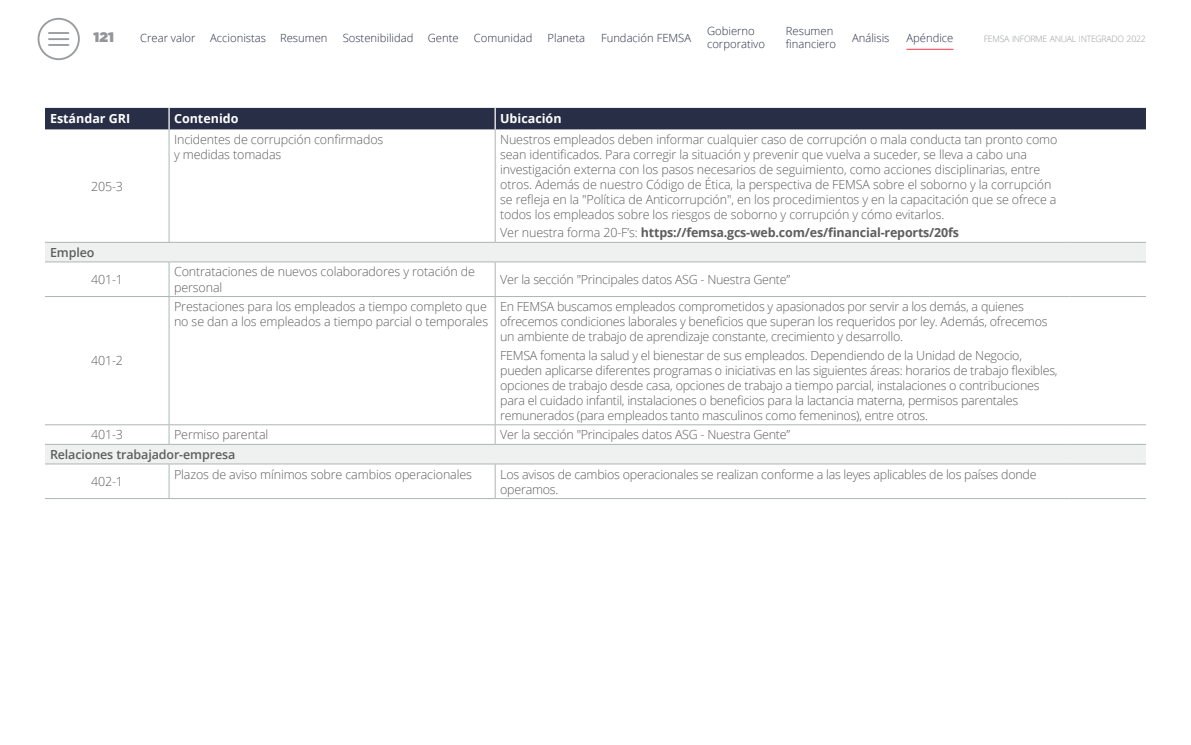
<style>
.page{position:relative;width:1191px;height:745px;background:#fff}
.page>*{position:absolute;margin:0;border:0;box-sizing:border-box;transform-origin:0 0}
.t1{font:13.75px "Gotham Ultra";color:#939598}
.t2{font:300 12.5px/15px "Open Sans";letter-spacing:-.02em;color:#5e5e5e}
.t3{font:700 12.5px "Open Sans";letter-spacing:-.015em;color:#5e5e5e}
.t4{font:600 12.5px "Open Sans";letter-spacing:-.01em;color:#5e5e5e}
.t5{font:700 12.5px "Open Sans";color:#fff}
.t6{font:300 11.25px/13.5px "Open Sans";color:#292e47}
.t7{font:300 8.75px "Open Sans";letter-spacing:-.035em;color:#999c9e}
.s1{font-weight:300}
</style>
<div class="page">
<svg style="left:49px;top:32px;width:19px;height:14px"></svg>
<div style="left:45px;top:108px;width:1101px;height:21px;background:#292e47"></div>
<svg style="left:45px;top:243px;width:1101px;height:220px"></svg>
<hr style="left:168px;top:108px;width:2px;height:21px;background:#fff">
<hr style="left:494px;top:108px;width:2px;height:21px;background:#fff">
<hr style="left:45px;top:242px;width:124px;height:1px;background:#adb5b5">
<hr style="left:169px;top:242px;width:326px;height:1px;background:#adb5b5">
<hr style="left:495px;top:242px;width:574px;height:1px;background:#adb5b5">
<hr style="left:1069px;top:242px;width:77px;height:1px;background:#adb5b5">
<hr style="left:45px;top:261px;width:124px;height:1px;background:#adb5b5">
<hr style="left:169px;top:261px;width:326px;height:1px;background:#adb5b5">
<hr style="left:45px;top:296px;width:124px;height:1px;background:#adb5b5">
<hr style="left:169px;top:296px;width:326px;height:1px;background:#adb5b5">
<hr style="left:45px;top:424px;width:124px;height:1px;background:#adb5b5">
<hr style="left:169px;top:424px;width:326px;height:1px;background:#adb5b5">
<hr style="left:45px;top:444px;width:124px;height:1px;background:#adb5b5">
<hr style="left:169px;top:444px;width:326px;height:1px;background:#adb5b5">
<hr style="left:495px;top:444px;width:574px;height:1px;background:#adb5b5">
<hr style="left:1069px;top:444px;width:77px;height:1px;background:#adb5b5">
<hr style="left:45px;top:463px;width:124px;height:1px;background:#adb5b5">
<hr style="left:169px;top:463px;width:326px;height:1px;background:#adb5b5">
<hr style="left:45px;top:498px;width:124px;height:1px;background:#adb5b5">
<hr style="left:169px;top:498px;width:326px;height:1px;background:#adb5b5">
<hr style="left:495px;top:498px;width:574px;height:1px;background:#adb5b5">
<hr style="left:495px;top:261px;width:574px;height:1px;background:#adb5b5">
<hr style="left:1069px;top:261px;width:77px;height:1px;background:#adb5b5">
<hr style="left:495px;top:296px;width:574px;height:1px;background:#adb5b5">
<hr style="left:1069px;top:296px;width:77px;height:1px;background:#adb5b5">
<hr style="left:495px;top:424px;width:574px;height:1px;background:#adb5b5">
<hr style="left:1069px;top:424px;width:77px;height:1px;background:#adb5b5">
<hr style="left:495px;top:463px;width:574px;height:1px;background:#adb5b5">
<hr style="left:1069px;top:463px;width:77px;height:1px;background:#adb5b5">
<hr style="left:1069px;top:498px;width:77px;height:1px;background:#adb5b5">
<hr style="left:169px;top:129px;width:1px;height:113px;background:#adb5b5">
<hr style="left:495px;top:129px;width:1px;height:113px;background:#adb5b5">
<hr style="left:169px;top:262px;width:1px;height:34px;background:#adb5b5">
<hr style="left:495px;top:262px;width:1px;height:34px;background:#adb5b5">
<hr style="left:169px;top:296px;width:1px;height:128px;background:#adb5b5">
<hr style="left:495px;top:296px;width:1px;height:128px;background:#adb5b5">
<svg style="left:169px;top:425px;width:1px;height:19px"></svg>
<svg style="left:495px;top:425px;width:1px;height:19px"></svg>
<hr style="left:169px;top:464px;width:1px;height:34px;background:#adb5b5">
<hr style="left:495px;top:464px;width:1px;height:34px;background:#adb5b5">
<div style="left:38px;top:18px;width:42px;height:42px;border:2px solid #999c9e;border-radius:50%"></div>
<hr style="left:906px;top:49px;width:47px;height:1px;background:#ff5d70">
<p class="t1" style="left:94px;top:29px;width:22px">121</p>
<p class="t6" style="left:707px;top:24px;width:60px">Gobierno corporativo</p>
<p class="t6" style="left:786px;top:24px;width:52px">Resumen financiero</p>
<p class="t6" style="left:852px;top:30px;width:39px">Análisis</p>
<p class="t6" style="left:906px;top:30px;width:49px">Apéndice</p>
<p class="t6" style="left:140px;top:30px;width:57px">Crear valor</p>
<p class="t6" style="left:210px;top:30px;width:119px">Accionistas Resumen</p>
<p class="t6" style="left:343px;top:30px;width:72px">Sostenibilidad</p>
<p class="t6" style="left:428px;top:30px;width:32px">Gente</p>
<p class="t6" style="left:474px;top:30px;width:60px">Comunidad</p>
<p class="t6" style="left:547px;top:30px;width:39px">Planeta</p>
<p class="t6" style="left:601px;top:30px;width:92px">Fundación FEMSA</p>
<p class="t7" style="left:983px;top:32px;width:164px">FEMSA INFORME ANUAL INTEGRADO 2022</p>
<p class="t5" style="left:50px;top:110px;width:82px">Estándar GRI</p>
<p class="t5" style="left:174px;top:110px;width:66px">Contenido</p>
<p class="t5" style="left:500px;top:110px;width:63px">Ubicación</p>
<p class="t2" style="left:91px;top:178px;width:34px">205-3</p>
<p class="t2" style="left:174px;top:131px;width:211px">Incidentes de corrupción confirmados y medidas tomadas</p>
<p class="t2" style="left:500px;top:131px;width:559px">Nuestros empleados deben informar cualquier caso de corrupción o mala conducta tan pronto como sean identificados. Para corregir la situación y prevenir que vuelva a suceder, se lleva a cabo una investigación externa con los pasos necesarios de seguimiento, como acciones disciplinarias, entre otros. Además de nuestro Código de Ética, la perspectiva de FEMSA sobre el soborno y la corrupción se refleja en la "Política de Anticorrupción", en los procedimientos y en la capacitación que se ofrece a todos los empleados sobre los riesgos de soborno y corrupción y cómo evitarlos.</p>
<p class="t3" style="left:500px;top:224px;width:460px"><span class="s1">Ver nuestra forma 20-F’s:</span> https://femsa.gcs-web.com/es/financial-reports/20fs</p>
<p class="t4" style="left:50px;top:243px;width:46px">Empleo</p>
<p class="t2" style="left:91px;top:271px;width:34px">401-1</p>
<p class="t2" style="left:174px;top:264px;width:302px">Contrataciones de nuevos colaboradores y rotación de personal</p>
<p class="t2" style="left:500px;top:271px;width:291px">Ver la sección "Principales datos ASG - Nuestra Gente”</p>
<p class="t2" style="left:91px;top:353px;width:34px">401-2</p>
<p class="t2" style="left:174px;top:298px;width:316px">Prestaciones para los empleados a tiempo completo que no se dan a los empleados a tiempo parcial o temporales</p>
<p class="t2" style="left:500px;top:298px;width:549px">En FEMSA buscamos empleados comprometidos y apasionados por servir a los demás, a quienes ofrecemos condiciones laborales y beneficios que superan los requeridos por ley. Además, ofrecemos un ambiente de trabajo de aprendizaje constante, crecimiento y desarrollo.</p>
<p class="t2" style="left:500px;top:347px;width:559px">FEMSA fomenta la salud y el bienestar de sus empleados. Dependiendo de la Unidad de Negocio, pueden aplicarse diferentes programas o iniciativas en las siguientes áreas: horarios de trabajo flexibles, opciones de trabajo desde casa, opciones de trabajo a tiempo parcial, instalaciones o contribuciones para el cuidado infantil, instalaciones o beneficios para la lactancia materna, permisos parentales remunerados (para empleados tanto masculinos como femeninos), entre otros.</p>
<p class="t2" style="left:91px;top:426px;width:34px">401-3</p>
<p class="t2" style="left:174px;top:426px;width:96px">Permiso parental</p>
<p class="t2" style="left:500px;top:426px;width:291px">Ver la sección "Principales datos ASG - Nuestra Gente”</p>
<p class="t4" style="left:50px;top:445px;width:187px">Relaciones trabajador-empresa</p>
<p class="t2" style="left:91px;top:473px;width:34px">402-1</p>
<p class="t2" style="left:174px;top:466px;width:299px">Plazos de aviso mínimos sobre cambios operacionales</p>
<p class="t2" style="left:500px;top:466px;width:538px">Los avisos de cambios operacionales se realizan conforme a las leyes aplicables de los países donde operamos.</p>
</div>
